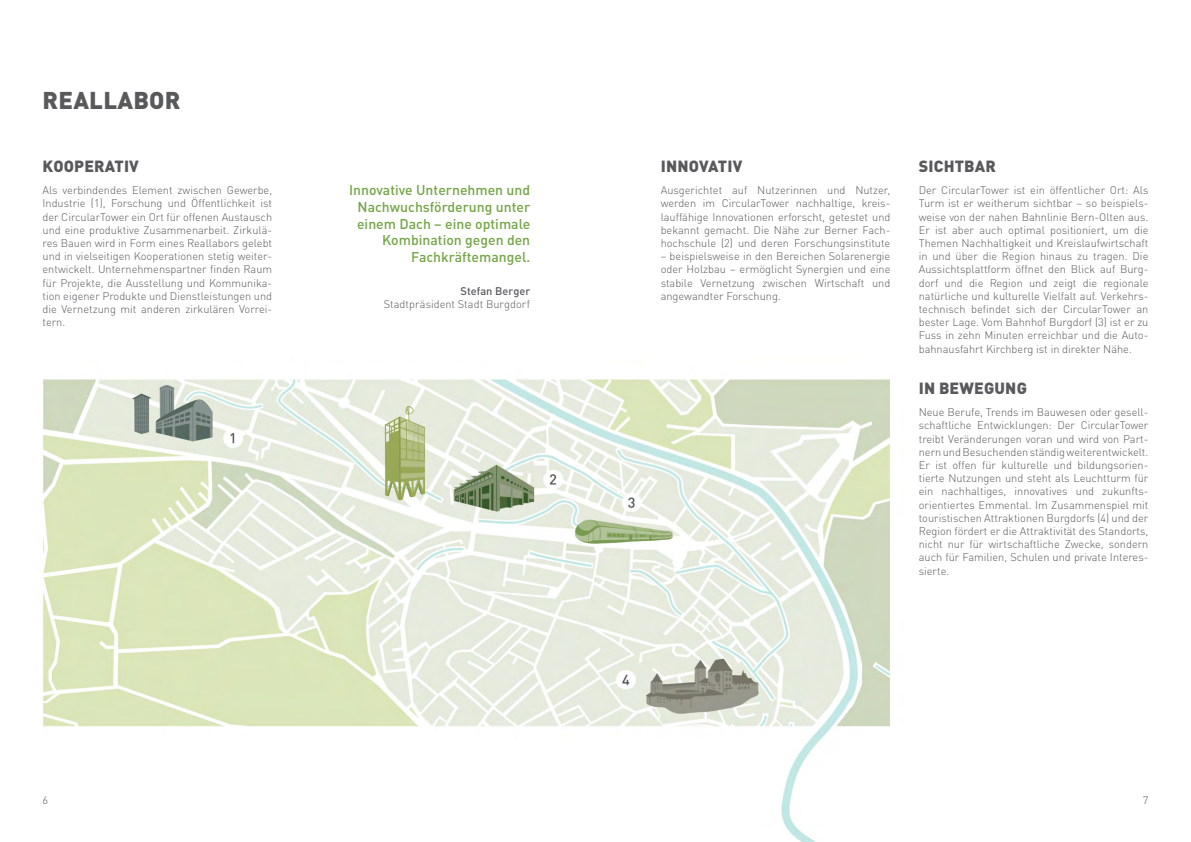
<style>
.page{position:relative;width:1191px;height:842px;background:#fff}
.page>*{position:absolute;margin:0;border:0;box-sizing:border-box;transform-origin:0 0}
.t1{font:900 24px "DINOT";letter-spacing:.01em;color:#58595b}
.t2{font:900 16px "DINOT";letter-spacing:.01em;color:#58595b}
.t3{font:500 14px/16.8px "DINOT";color:#73a545;text-align:right}
.t4{font:300 11px/13.2px "DINOT";color:#58595b;text-align:justify}
.t5{font:500 11px "DINOT";color:#58595b}
</style>
<div class="page">
<img style="left:43px;top:379px;width:847px;height:463px">
<h1 class="t1" style="left:43px;top:84px;width:139px">REALLABOR</h1>
<h2 class="t2" style="left:43px;top:156px;width:98px">KOOPERATIV</h2>
<p class="t4" style="left:43px;top:183px;width:231px">Als verbindendes Element zwischen Gewerbe, Industrie (1), Forschung und Öffentlichkeit ist der CircularTower ein Ort für offenen Austausch und eine produktive Zusammenarbeit. Zirkulä&shy;res Bauen wird in Form eines Reallabors gelebt und in vielseitigen Kooperationen stetig weiter&shy;entwickelt. Unternehmenspartner finden Raum für Projekte, die Ausstellung und Kommunika&shy;tion eigener Produkte und Dienstleistungen und die Vernetzung mit anderen zirkulären Vorrei&shy;tern.</p>
<p class="t3" style="left:349px;top:181px;width:183px">Innovative Unternehmen und<br>Nachwuchsförderung unter einem Dach – eine optimale<br>Kombination gegen den<br>Fachkräftemangel.</p>
<p class="t5" style="left:460px;top:284px;width:71px">Stefan Berger</p>
<p class="t4" style="left:384px;top:298px;width:148px">Stadtpräsident Stadt Burgdorf</p>
<h2 class="t2" style="left:661px;top:156px;width:83px">INNOVATIV</h2>
<p class="t4" style="left:660px;top:183px;width:231px">Ausgerichtet auf Nutzerinnen und Nutzer, werden im CircularTower nachhaltige, kreis&shy;lauffähige Innovationen erforscht, getestet und bekannt gemacht. Die Nähe zur Berner Fach&shy;hochschule (2) und deren Forschungsinstitute</p>
<p class="t4" style="left:660px;top:249px;width:231px">– beispielsweise in den Bereichen Solarenergie oder Holzbau – ermöglicht Synergien und eine stabile Vernetzung zwischen Wirtschaft und angewandter Forschung.</p>
<h2 class="t2" style="left:919px;top:156px;width:79px">SICHTBAR</h2>
<p class="t4" style="left:918px;top:183px;width:231px">Der CircularTower ist ein öffentlicher Ort: Als Turm ist er weitherum sichtbar – so beispiels&shy;weise von der nahen Bahnlinie Bern-Olten aus.<br>Er ist aber auch optimal positioniert, um die Themen Nachhaltigkeit und Kreislaufwirtschaft in und über die Region hinaus zu tragen. Die Aussichtsplattform öffnet den Blick auf Burg&shy;dorf und die Region und zeigt die regionale natürliche und kulturelle Vielfalt auf. Verkehrs&shy;technisch befindet sich der CircularTower an bester Lage. Vom Bahnhof Burgdorf (3) ist er zu Fuss in zehn Minuten erreichbar und die Auto&shy;bahnausfahrt Kirchberg ist in direkter Nähe.</p>
<h2 class="t2" style="left:919px;top:378px;width:110px">IN BEWEGUNG</h2>
<p class="t4" style="left:918px;top:405px;width:231px">Neue Berufe, Trends im Bauwesen oder gesell&shy;schaftliche Entwicklungen: Der CircularTower treibt Veränderungen voran und wird von Part&shy;nern und Besuchenden ständig weiterentwickelt.<br>Er ist offen für kulturelle und bildungsorien&shy;tierte Nutzungen und steht als Leuchtturm für ein nachhaltiges, innovatives und zukunfts&shy;orientiertes Emmental. Im Zusammenspiel mit touristischen Attraktionen Burgdorfs (4) und der Region fördert er die Attraktivität des Standorts, nicht nur für wirtschaftliche Zwecke, sondern auch für Familien, Schulen und private Interes&shy;sierte.</p>
<p class="t4" style="left:43px;top:793px;width:7px">6</p>
<p class="t4" style="left:1142px;top:793px;width:7px">7</p>
</div>
